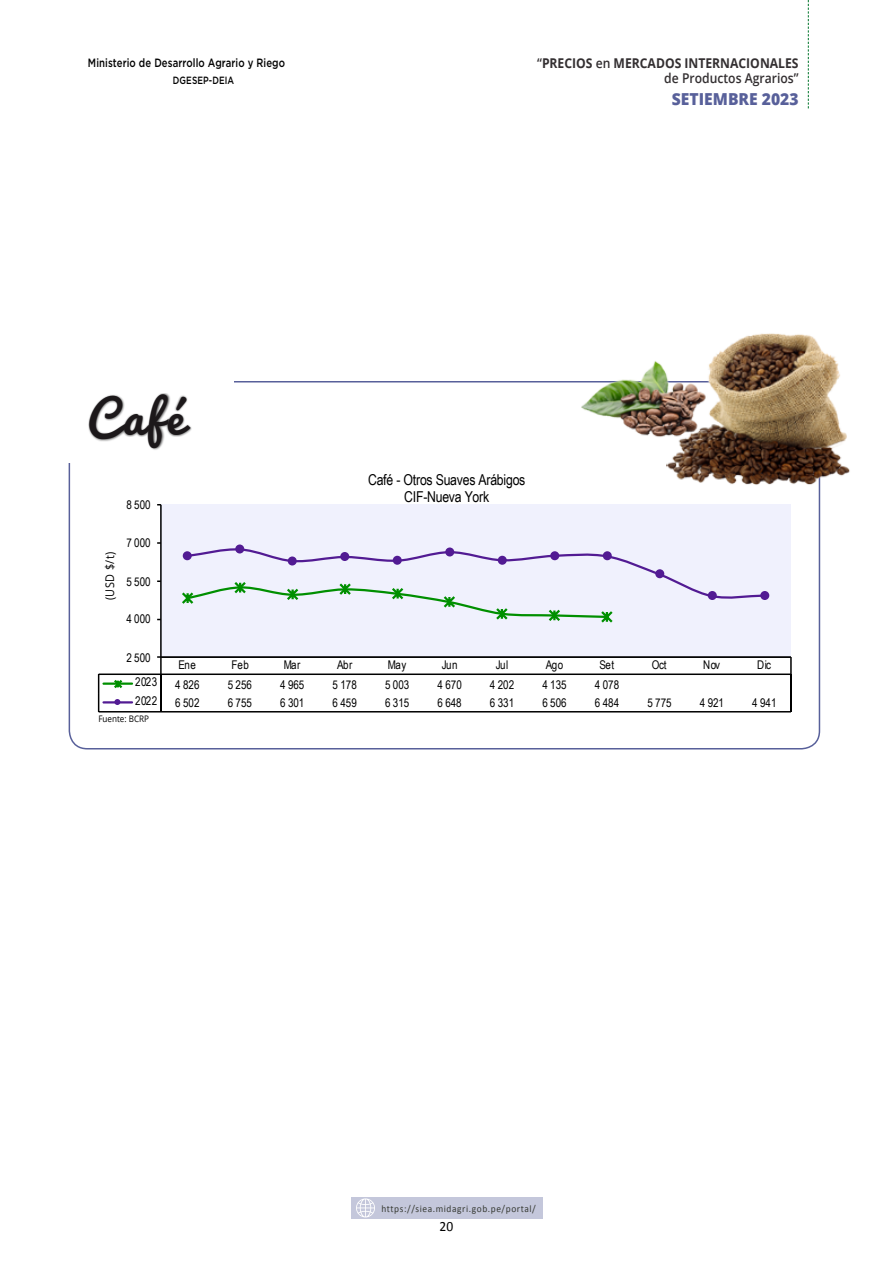
<style>
.page{position:relative;width:893px;height:1263px;background:#fff}
.page>*{position:absolute;margin:0;border:0;box-sizing:border-box;transform-origin:0 0}
.t1{font:45px "Pacifico";color:#1c181a;scale:1.05 1}
.t2{font:800 16.5px "Open Sans";color:#58609a;scale:.95 1}
.t3{font:15px/16.5px "Arial Narrow";letter-spacing:-.02em;color:#000;text-align:center}
.t4{font:14.1px "Calibri";color:#000;scale:.95 1}
.t5{font:700 13.5px/15px "Open Sans";color:#332f31;text-align:right;scale:.9 1}
.t6{font:12px "Arial Narrow";color:#000}
.t7{font:500 12px "Gotham";letter-spacing:.01em;color:#000;scale:.8 1}
.t8{font:12px "Open Sans";color:#000;scale:.9 1}
.t9{font:500 10.5px "Gotham";letter-spacing:.01em;color:#000;scale:.8 1}
.t10{font:10.05px "Calibri";letter-spacing:.06em;color:#383b35;scale:.95 1}
.t11{font:9px "Open Sans";color:#000;scale:.9 1}
.s1{font-weight:600}
</style>
<div class="page">
<svg style="left:808px;top:0;width:1px;height:108px"></svg>
<div style="left:351px;top:1197px;width:191px;height:21px;background:#c4c7db"></div>
<svg style="left:356px;top:1198px;width:19px;height:19px"></svg>
<div style="left:88px;top:393px;width:104px;height:57px;background:#000;opacity:.6"></div>
<img style="left:667px;top:333px;width:183px;height:159px">
<img style="left:580px;top:357px;width:128px;height:93px">
<div style="left:161px;top:505px;width:630px;height:152px;background:#f0f1fd"></div>
<hr style="left:160px;top:505px;width:2px;height:152px;background:#000">
<hr style="left:161px;top:656px;width:630px;height:2px;background:#000">
<hr style="left:99px;top:673px;width:692px;height:2px;background:#000">
<hr style="left:104px;top:682px;width:28px;height:3px;background:#008f00">
<svg style="left:112px;top:680px;width:13px;height:8px"></svg>
<svg style="left:98px;top:674px;width:1px;height:38px"></svg>
<hr style="left:99px;top:711px;width:692px;height:1px;background:#000">
<svg style="left:157px;top:656px;width:5px;height:55px"></svg>
<svg style="left:790px;top:657px;width:2px;height:55px"></svg>
<hr style="left:104px;top:701px;width:28px;height:2px;background:#521b93">
<svg style="left:114px;top:699px;width:6px;height:6px"></svg>
<svg style="left:182px;top:548px;width:578px;height:75px"></svg>
<div style="left:183px;top:551px;width:9px;height:9px;background:#521b93;border-radius:50%"></div>
<div style="left:235px;top:544px;width:9px;height:9px;background:#521b93;border-radius:50%"></div>
<div style="left:288px;top:556px;width:9px;height:9px;background:#521b93;border-radius:50%"></div>
<div style="left:340px;top:552px;width:9px;height:9px;background:#521b93;border-radius:50%"></div>
<div style="left:393px;top:556px;width:9px;height:9px;background:#521b93;border-radius:50%"></div>
<div style="left:445px;top:547px;width:9px;height:9px;background:#521b93;border-radius:50%"></div>
<div style="left:498px;top:556px;width:9px;height:9px;background:#521b93;border-radius:50%"></div>
<div style="left:550px;top:551px;width:9px;height:9px;background:#521b93;border-radius:50%"></div>
<div style="left:603px;top:551px;width:9px;height:9px;background:#521b93;border-radius:50%"></div>
<div style="left:655px;top:569px;width:9px;height:9px;background:#521b93;border-radius:50%"></div>
<div style="left:708px;top:591px;width:9px;height:9px;background:#521b93;border-radius:50%"></div>
<div style="left:760px;top:591px;width:9px;height:9px;background:#521b93;border-radius:50%"></div>
<p class="t7" style="left:88px;top:55px;width:248px">Ministerio de Desarrollo Agrario y Riego</p>
<p class="t9" style="left:173px;top:73px;width:78px">DGESEP-DEIA</p>
<p class="t5" style="left:537px;top:55px;width:292px"><span class="s1">“</span>PRECIOS <span class="s1">en</span> MERCADOS INTERNACIONALES <span class="s1">de Productos Agrarios”</span></p>
<h2 class="t2" style="left:672px;top:86px;width:135px">SETIEMBRE 2023</h2>
<h1 class="t1" style="left:87px;top:393px;width:93px">Café</h1>
<p class="t6" style="left:126px;top:498px;width:26px">8 500</p>
<p class="t8" style="left:102px;top:600px;width:55px;rotate:-90deg">(USD $/t)</p>
<p class="t6" style="left:126px;top:536px;width:26px">7 000</p>
<p class="t6" style="left:126px;top:575px;width:26px">5 500</p>
<p class="t6" style="left:126px;top:612px;width:26px">4 000</p>
<p class="t3" style="left:368px;top:472px;width:159px">Café - Otros Suaves Arábigos<br>CIF-Nueva York</p>
<p class="t6" style="left:126px;top:650px;width:26px">2 500</p>
<p class="t6" style="left:179px;top:658px;width:19px">Ene</p>
<p class="t6" style="left:231px;top:658px;width:19px">Feb</p>
<p class="t6" style="left:284px;top:658px;width:18px">Mar</p>
<p class="t6" style="left:337px;top:658px;width:17px">Abr</p>
<p class="t6" style="left:388px;top:658px;width:20px">May</p>
<p class="t6" style="left:442px;top:658px;width:17px">Jun</p>
<p class="t6" style="left:496px;top:658px;width:14px">Jul</p>
<p class="t6" style="left:546px;top:658px;width:19px">Ago</p>
<p class="t6" style="left:600px;top:658px;width:16px">Set</p>
<p class="t6" style="left:652px;top:658px;width:16px">Oct</p>
<p class="t6" style="left:703px;top:658px;width:18px">Nov</p>
<p class="t6" style="left:757px;top:658px;width:15px">Dic</p>
<p class="t6" style="left:135px;top:675px;width:23px">2023</p>
<p class="t6" style="left:175px;top:677px;width:26px">4 826</p>
<p class="t6" style="left:228px;top:677px;width:26px">5 256</p>
<p class="t6" style="left:280px;top:677px;width:26px">4 965</p>
<p class="t6" style="left:333px;top:677px;width:26px">5 178</p>
<p class="t6" style="left:385px;top:677px;width:26px">5 003</p>
<p class="t6" style="left:437px;top:677px;width:26px">4 670</p>
<p class="t6" style="left:490px;top:677px;width:26px">4 202</p>
<p class="t6" style="left:542px;top:677px;width:26px">4 135</p>
<p class="t6" style="left:595px;top:677px;width:26px">4 078</p>
<p class="t6" style="left:135px;top:694px;width:23px">2022</p>
<p class="t6" style="left:175px;top:695px;width:26px">6 502</p>
<p class="t6" style="left:228px;top:695px;width:26px">6 755</p>
<p class="t6" style="left:280px;top:695px;width:26px">6 301</p>
<p class="t6" style="left:333px;top:695px;width:26px">6 459</p>
<p class="t6" style="left:385px;top:695px;width:26px">6 315</p>
<p class="t6" style="left:437px;top:695px;width:26px">6 648</p>
<p class="t6" style="left:490px;top:695px;width:26px">6 331</p>
<p class="t6" style="left:542px;top:695px;width:26px">6 506</p>
<p class="t6" style="left:595px;top:695px;width:26px">6 484</p>
<p class="t6" style="left:647px;top:695px;width:26px">5 775</p>
<p class="t6" style="left:700px;top:695px;width:26px">4 921</p>
<p class="t6" style="left:752px;top:695px;width:26px">4 941</p>
<p class="t11" style="left:98px;top:713px;width:58px">Fuente: BCRP</p>
<p class="t10" style="left:382px;top:1202px;width:164px">https://siea.midagri.gob.pe/portal/</p>
<p class="t4" style="left:440px;top:1217px;width:16px">20</p>
</div>
